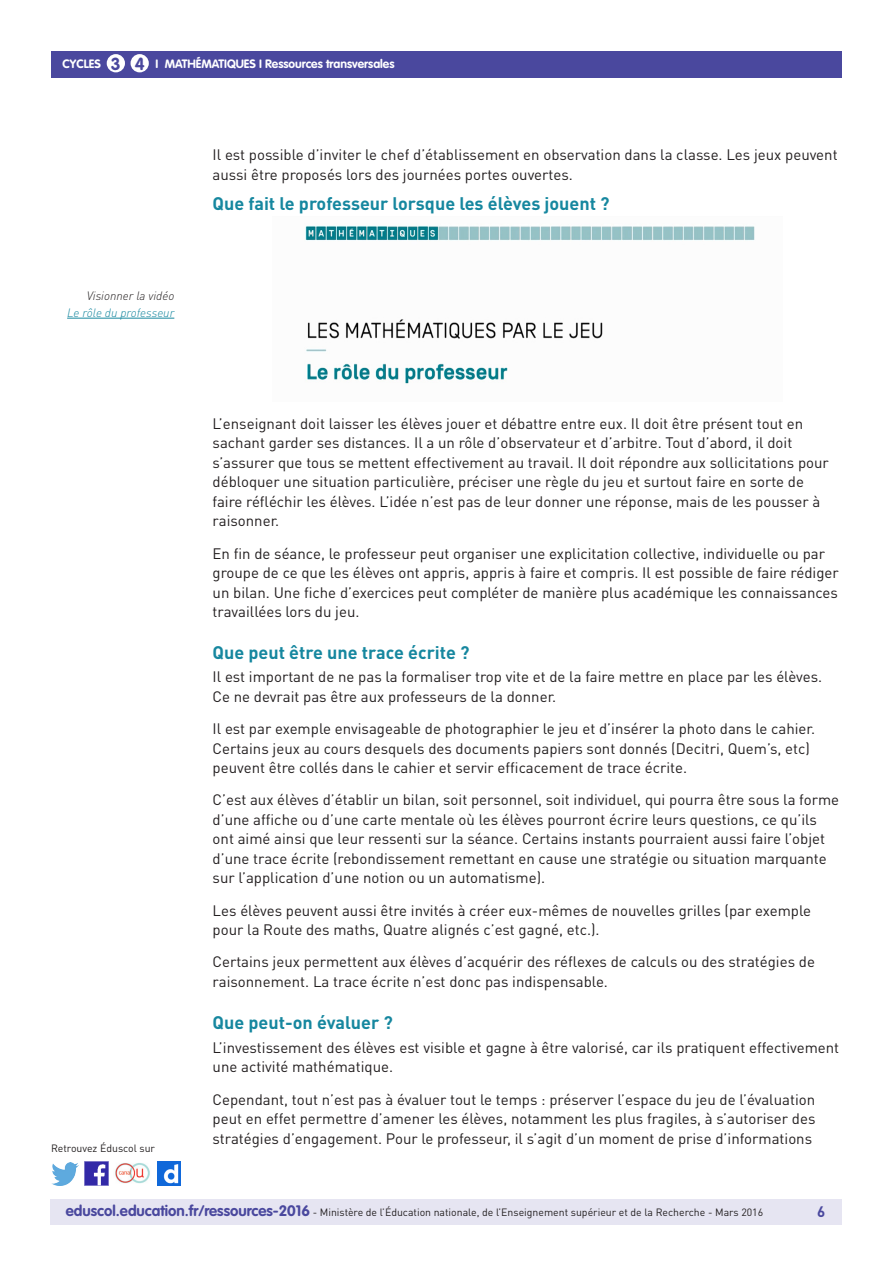
<style>
.page{position:relative;width:893px;height:1263px;background:#fff}
.page>*{position:absolute;margin:0;border:0;box-sizing:border-box;transform-origin:0 0}
._04_Titre_de_niveau{font:700 18px "DIN Pro";color:#16879f}
.t1{font:700 17.25px "VAG Rounded Std";color:#4a489e}
._06_Texte_courant{font:15px/19.5px "DIN Pro";color:#231f20}
.t2{font:700 15px "DIN Pro";color:#4a489e}
.t3{font:700 12px "VAG Rounded Std";color:#fff}
._07_Texte_en_marge{font:italic 300 12px/16.5px "DIN Pro";color:#16879f;text-align:right}
.t4{font:10.5px "DIN Pro";color:#231f20}
.s1{color:#231f20}
.s2{font-family:"VAG Rounded Std";font-weight:700;font-size:15px;color:#4a489e}
</style>
<div class="page">
<div style="left:50px;top:1199px;width:791px;height:26px;background:#e6e5f2"></div>
<div style="left:51px;top:51px;width:791px;height:27px;background:#4a489e"></div>
<div style="left:107px;top:54px;width:18px;height:18px;background:#fff;border-radius:50%"></div>
<div style="left:131px;top:54px;width:18px;height:18px;background:#fff;border-radius:50%"></div>
<img style="left:85px;top:1162px;width:23px;height:23px">
<img style="left:51px;top:1163px;width:28px;height:22px">
<img style="left:158px;top:1162px;width:22px;height:23px">
<img style="left:115px;top:1163px;width:35px;height:21px">
<img style="left:305px;top:225px;width:450px;height:159px">
<hr style="left:67px;top:318px;width:107px;height:1px;background:#16879f">
<p class="t3" style="left:63px;top:57px;width:40px">CYCLES</p>
<p class="t3" style="left:156px;top:57px;width:240px">I MATHÉMATIQUES I Ressources transversales</p>
<p class="t1" style="left:111px;top:53px;width:35px">3 4</p>
<p class="_07_Texte_en_marge" style="left:67px;top:287px;width:109px"><span class="s1">Visionner la vidéo<br></span>Le rôle du professeur</p>
<p class="_06_Texte_courant" style="left:213px;top:145px;width:627px">Il est possible d’inviter le chef d’établissement en observation dans la classe. Les jeux peuvent aussi être proposés lors des journées portes ouvertes.</p>
<p class="_04_Titre_de_niveau" style="left:213px;top:192px;width:399px">Que fait le professeur lorsque les élèves jouent ?</p>
<p class="t4" style="left:51px;top:1141px;width:106px">Retrouvez Éduscol sur</p>
<p class="_06_Texte_courant" style="left:213px;top:413px;width:618px">L’enseignant doit laisser les élèves jouer et débattre entre eux. Il doit être présent tout en sachant garder ses distances. Il a un rôle d’observateur et d’arbitre. Tout d’abord, il doit s’assurer que tous se mettent effectivement au travail. Il doit répondre aux sollicitations pour débloquer une situation particulière, préciser une règle du jeu et surtout faire en sorte de faire réfléchir les élèves. L’idée n’est pas de leur donner une réponse, mais de les pousser à raisonner.</p>
<p class="_06_Texte_courant" style="left:213px;top:543px;width:628px">En fin de séance, le professeur peut organiser une explicitation collective, individuelle ou par groupe de ce que les élèves ont appris, appris à faire et compris. Il est possible de faire rédiger un bilan. Une fiche d’exercices peut compléter de manière plus académique les connaissances travaillées lors du jeu.</p>
<p class="_04_Titre_de_niveau" style="left:213px;top:640px;width:258px">Que peut être une trace écrite ?</p>
<p class="_06_Texte_courant" style="left:213px;top:667px;width:611px">Il est important de ne pas la formaliser trop vite et de la faire mettre en place par les élèves.<br>Ce ne devrait pas être aux professeurs de la donner.</p>
<p class="_06_Texte_courant" style="left:213px;top:719px;width:604px">Il est par exemple envisageable de photographier le jeu et d’insérer la photo dans le cahier.<br>Certains jeux au cours desquels des documents papiers sont donnés (Decitri, Quem’s, etc) peuvent être collés dans le cahier et servir efficacement de trace écrite.</p>
<p class="_06_Texte_courant" style="left:213px;top:790px;width:628px">C’est aux élèves d’établir un bilan, soit personnel, soit individuel, qui pourra être sous la forme d’une affiche ou d’une carte mentale où les élèves pourront écrire leurs questions, ce qu’ils ont aimé ainsi que leur ressenti sur la séance. Certains instants pourraient aussi faire l’objet d’une trace écrite (rebondissement remettant en cause une stratégie ou situation marquante sur l’application d’une notion ou un automatisme).</p>
<p class="_06_Texte_courant" style="left:213px;top:900px;width:600px">Les élèves peuvent aussi être invités à créer eux-mêmes de nouvelles grilles (par exemple pour la Route des maths, Quatre alignés c’est gagné, etc.).</p>
<p class="_06_Texte_courant" style="left:213px;top:952px;width:604px">Certains jeux permettent aux élèves d’acquérir des réflexes de calculs ou des stratégies de raisonnement. La trace écrite n’est donc pas indispensable.</p>
<p class="_04_Titre_de_niveau" style="left:213px;top:1011px;width:182px">Que peut-on évaluer ?</p>
<p class="_06_Texte_courant" style="left:213px;top:1037px;width:628px">L’investissement des élèves est visible et gagne à être valorisé, car ils pratiquent effectivement une activité mathématique.</p>
<p class="_06_Texte_courant" style="left:213px;top:1089px;width:604px;text-align:justify">Cependant, tout n’est pas à évaluer tout le temps : préserver l’espace du jeu de l’évaluation peut en effet permettre d’amener les élèves, notamment les plus fragiles, à s’autoriser des stratégies d’engagement. Pour le professeur, il s’agit d’un moment de prise d’informations</p>
<p class="t4" style="left:66px;top:1205px;width:699px"><span class="s2">eduscol.education.fr/ressources-2016</span> - Ministère de l’Éducation nationale, de l’Enseignement supérieur et de la Recherche - Mars 2016</p>
<p class="t2" style="left:817px;top:1201px;width:10px">6</p>
</div>
